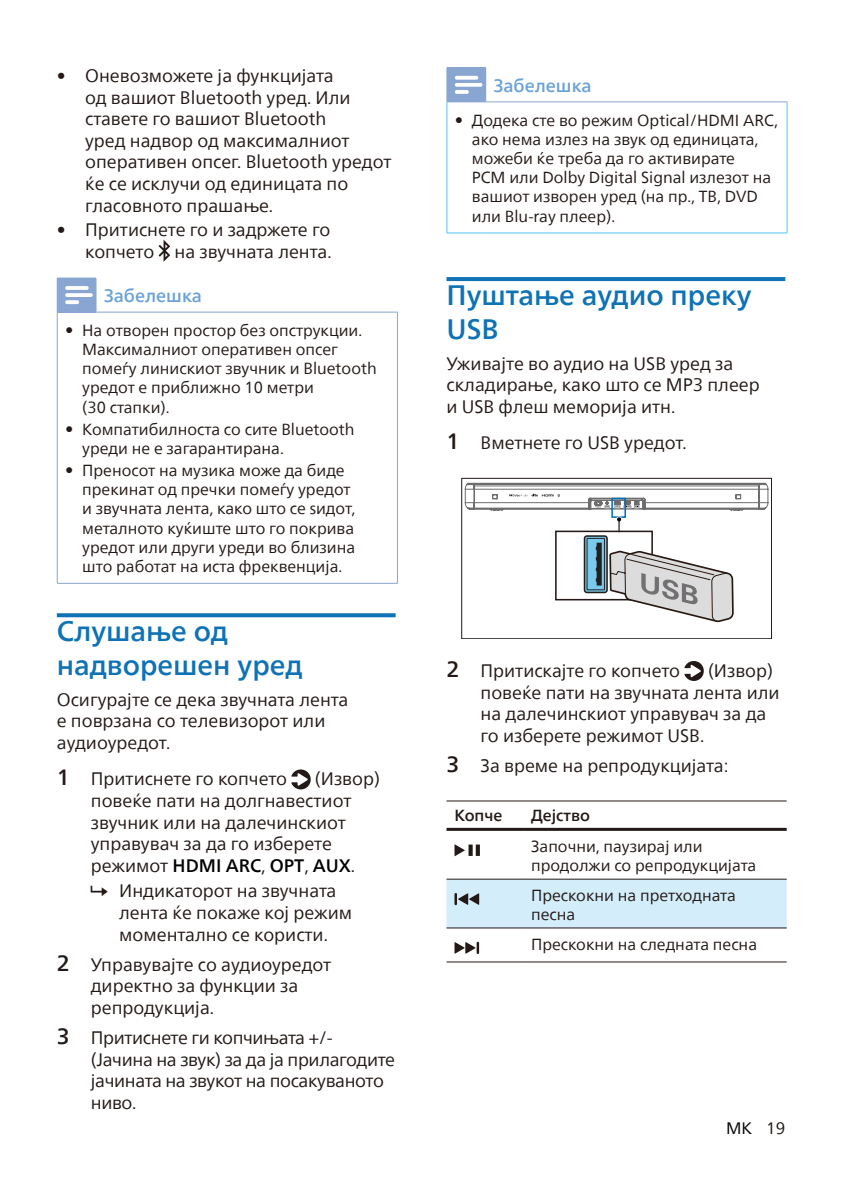
<style>
.page{position:relative;width:842px;height:1191px;background:#fff}
.page>*{position:absolute;margin:0;border:0;box-sizing:border-box;transform-origin:0 0}
.heading2{font:500 28px/33.6px "Neue Frutiger World";color:#0e72b5}
.Body_Text_9{font:18px/21.6px "Neue Frutiger World";color:#231916}
.Body_Text_9-2{font:18px/21.6px "Neue Frutiger World";letter-spacing:-.02em;color:#231916}
.notes-caption-paragr{font:500 18px "Neue Frutiger World";color:#6aa1d7}
.t1{font:16.4px "Neue Frutiger World";color:#000}
.Table_text_8{font:16px/19.2px "Neue Frutiger World";color:#231916}
.Table_text-_Medium_8{font:500 16px "Neue Frutiger World";color:#231916}
.s1{font-weight:500}
.s2{font-size:17px}
.s3{font-weight:500;font-size:22px}
.s4{font-weight:500;color:#000}
.s5{color:#231916}
</style>
<div class="page">
<svg style="left:57px;top:613px;width:339px;height:4px"></svg>
<svg style="left:159px;top:240px;width:11px;height:22px"></svg>
<div style="left:57px;top:278px;width:39px;height:34px;background:#89a5d2"></div>
<hr style="left:397px;top:312px;width:1px;height:271px;background:#89a5d2">
<hr style="left:57px;top:312px;width:1px;height:271px;background:#89a5d2">
<hr style="left:57px;top:583px;width:39px;height:1px;background:#89a5d2">
<hr style="left:96px;top:583px;width:302px;height:1px;background:#89a5d2">
<hr style="left:57px;top:312px;width:39px;height:1px;background:#89a5d2">
<hr style="left:96px;top:278px;width:1px;height:34px;background:#89a5d2">
<hr style="left:96px;top:312px;width:302px;height:1px;background:#89a5d2">
<svg style="left:65px;top:286px;width:28px;height:18px"></svg>
<svg style="left:291px;top:769px;width:20px;height:20px"></svg>
<svg style="left:446px;top:277px;width:339px;height:4px"></svg>
<div style="left:447px;top:68px;width:39px;height:34px;background:#89a5d2"></div>
<hr style="left:787px;top:102px;width:1px;height:131px;background:#55c3f1">
<hr style="left:447px;top:102px;width:1px;height:131px;background:#55c3f1">
<hr style="left:447px;top:233px;width:39px;height:1px;background:#55c3f1">
<hr style="left:486px;top:233px;width:301px;height:1px;background:#55c3f1">
<hr style="left:446px;top:68px;width:1px;height:33px;background:#89a5d2">
<hr style="left:446px;top:67px;width:40px;height:1px;background:#89a5d2">
<hr style="left:446px;top:101px;width:40px;height:1px;background:#89a5d2">
<hr style="left:486px;top:101px;width:301px;height:1px;background:#89a5d2">
<svg style="left:455px;top:76px;width:27px;height:18px"></svg>
<svg style="left:465px;top:477px;width:303px;height:146px"></svg>
<svg style="left:684px;top:661px;width:20px;height:20px"></svg>
<hr style="left:446px;top:878px;width:77px;height:1px;background:#231916">
<hr style="left:523px;top:878px;width:264px;height:1px;background:#231916">
<hr style="left:446px;top:800px;width:77px;height:1px;background:#231916">
<hr style="left:523px;top:800px;width:264px;height:1px;background:#231916">
<hr style="left:446px;top:961px;width:77px;height:1px;background:#231916">
<hr style="left:523px;top:961px;width:264px;height:1px;background:#231916">
<hr style="left:446px;top:828px;width:77px;height:3px;background:#231916">
<hr style="left:523px;top:828px;width:264px;height:3px;background:#231916">
<svg style="left:454px;top:844px;width:11px;height:12px"></svg>
<svg style="left:476px;top:844px;width:4px;height:12px"></svg>
<div style="left:468px;top:844px;width:5px;height:12px;background:#231916"></div>
<div style="left:446px;top:879px;width:341px;height:49px;background:#d3edfb"></div>
<svg style="left:454px;top:941px;width:25px;height:13px"></svg>
<p class="Body_Text_9" style="left:85px;top:65px;width:308px;text-indent:-28px"><span class="s1">•</span> Оневозможете ја функцијата<br>од вашиот Bluetooth уред. Или ставете го вашиот Bluetooth<br>уред надвор од максималниот оперативен опсег. Bluetooth уредот ќе се исклучи од единицата по гласовното прашање.</p>
<p class="Body_Text_9" style="left:57px;top:219px;width:276px;text-align:right"><span class="s1">•</span> Притиснете го и задржете го копчето на звучната лента.</p>
<p class="notes-caption-paragr" style="left:104px;top:281px;width:99px">Забелешка</p>
<p class="Table_text_8" style="left:82px;top:321px;width:296px;text-indent:-17px"><span class="s2">•</span> На отворен простор без опструкции.<br>Максималниот оперативен опсег помеѓу линискиот звучник и Bluetooth уредот е приближно 10 метри<br>(30 стапки).</p>
<p class="Table_text_8" style="left:82px;top:420px;width:274px;text-indent:-17px"><span class="s2">•</span> Компатибилноста со сите Bluetooth уреди не е загарантирана.</p>
<p class="Table_text_8" style="left:82px;top:461px;width:274px;text-indent:-17px"><span class="s2">•</span> Преносот на музика може да биде прекинат од пречки помеѓу уредот и звучната лента, како што се ѕидот, металното куќиште што го покрива уредот или други уреди во близина што работат на иста фреквенција.</p>
<p class="heading2" style="left:57px;top:615px;width:247px">Слушање од надворешен уред</p>
<p class="Body_Text_9" style="left:57px;top:689px;width:293px">Осигурајте се дека звучната лента е поврзана со телевизорот или аудиоуредот.</p>
<p class="Body_Text_9" style="left:57px;top:768px;width:232px"><span class="s3">1</span> Притиснете го копчето</p>
<p class="Body_Text_9" style="left:91px;top:768px;width:291px;text-indent:224px">(Извор) повеќе пати на долгнавестиот звучник или на далечинскиот управувач за да го изберете режимот <span class="s4">HDMI ARC</span>, <span class="s4">OPT</span>, <span class="s4">AUX</span>.</p>
<p class="Body_Text_9" style="left:119px;top:879px;width:235px">Индикаторот на звучната лента ќе покаже кој режим моментално се користи.</p>
<p class="Body_Text_9" style="left:91px;top:954px;width:242px;text-indent:-34px"><span class="s3">2</span> Управувајте со аудиоуредот директно за функции за репродукција.</p>
<p class="Body_Text_9-2" style="left:91px;top:1027px;width:306px;text-indent:-34px"><span class="s3">3</span> Притиснете ги копчињата +/- (Јачина на звук) за да ја прилагодите јачината на звукот на посакуваното ниво.</p>
<p class="notes-caption-paragr" style="left:494px;top:70px;width:99px">Забелешка</p>
<p class="Table_text_8" style="left:472px;top:111px;width:307px;text-indent:-17px"><span class="s2">•</span> Додека сте во режим Optical/HDMI ARC, ако нема излез на звук од единицата, можеби ќе треба да го активирате<br>PCM или Dolby Digital Signal излезот на вашиот изворен уред (на пр., ТВ, DVD или Blu-ray плеер).</p>
<p class="heading2" style="left:446px;top:279px;width:307px">Пуштање аудио преку<br>USB</p>
<p class="Body_Text_9" style="left:446px;top:353px;width:315px">Уживајте во аудио на USB уред за складирање, како што се MP3 плеер и USB флеш меморија итн.</p>
<p class="Body_Text_9" style="left:446px;top:432px;width:242px"><span class="s3">1</span> Вметнете го USB уредот.</p>
<p class="Body_Text_9" style="left:446px;top:660px;width:235px"><span class="s3">2</span> Притискајте го копчето</p>
<p class="Body_Text_9" style="left:480px;top:660px;width:301px;text-indent:227px">(Извор) повеќе пати на звучната лента или на далечинскиот управувач за да го изберете режимот USB.</p>
<p class="Body_Text_9" style="left:446px;top:755px;width:284px"><span class="s3">3</span> За време на репродукцијата:</p>
<p class="Table_text-_Medium_8" style="left:454px;top:802px;width:49px">Копче</p>
<p class="Table_text-_Medium_8" style="left:531px;top:802px;width:60px">Дејство</p>
<p class="Table_text_8" style="left:531px;top:837px;width:227px">Започни, паузирај или продолжи со репродукцијата</p>
<p class="Table_text_8" style="left:531px;top:885px;width:206px">Прескокни на претходната песна</p>
<p class="Table_text_8" style="left:531px;top:934px;width:228px">Прескокни на следната песна</p>
<p class="t1" style="left:726px;top:1115px;width:61px">МК <span class="s5">19</span></p>
</div>
